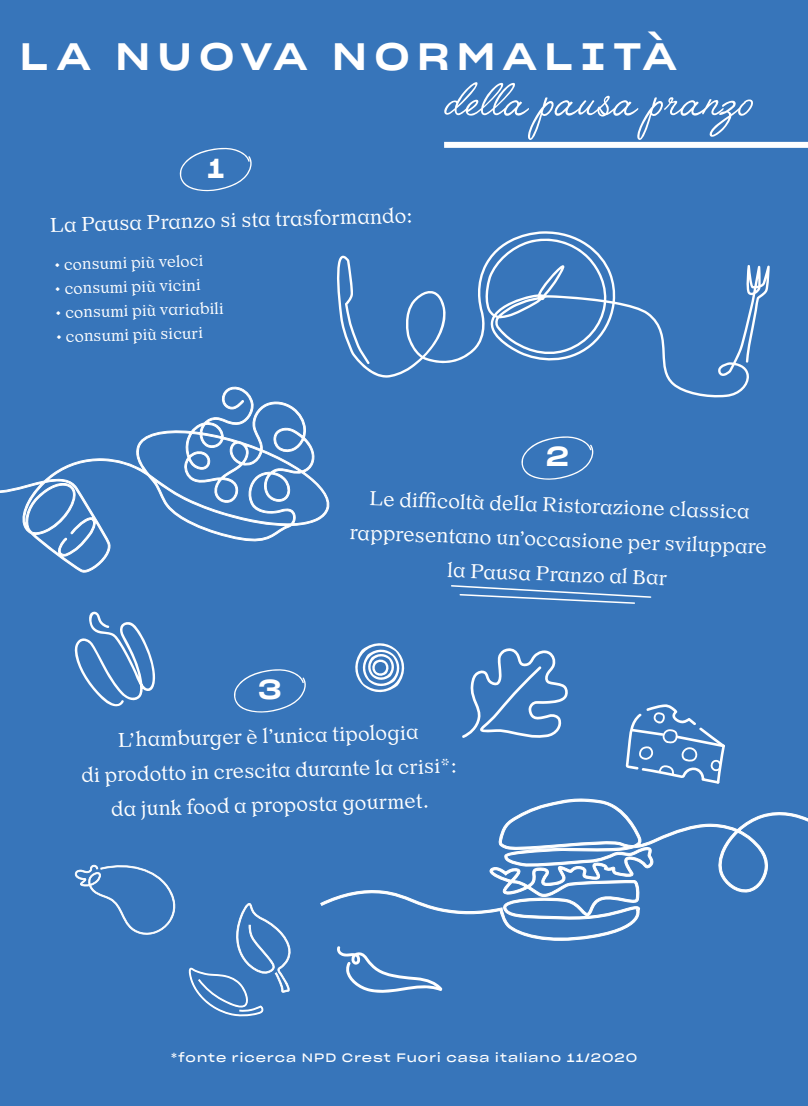
<style>
.page{position:relative;width:808px;height:1106px;background:#3775ba}
.page>*{position:absolute;margin:0;border:0;box-sizing:border-box;transform-origin:0 0}
.t1{font:64.5px "Angelface";color:#fff}
.t2{font:37.5px "Sharp Grotesk Medium 25";letter-spacing:.2em;color:#fff}
.t3{font:27px "Sharp Grotesk Medium 25";color:#fff}
.t4{font:300 21px/34.5px "Or Lemmen";color:#fff;text-align:center}
.t5{font:300 16.5px "Or Lemmen";color:#fff}
.t6{font:12px "Sharp Grotesk Book 25";letter-spacing:.09em;color:#fff}
</style>
<div class="page">
<div style="left:444px;top:142px;width:364px;height:6px;background:#fff"></div>
<svg style="left:336px;top:230px;width:434px;height:169px;background:#467fbf"></svg>
<svg style="left:450px;top:584px;width:202px;height:20px;background:#5288c3"></svg>
<svg style="left:178px;top:147px;width:76px;height:45px;background:#457ebe"></svg>
<svg style="left:520px;top:436px;width:75px;height:44px;background:#457fbf"></svg>
<svg style="left:232px;top:669px;width:76px;height:44px;background:#457fbf"></svg>
<svg style="left:320px;top:797px;width:488px;height:146px;background:#4981c0"></svg>
<svg style="left:462px;top:648px;width:106px;height:90px;background:#5388c3"></svg>
<svg style="left:0;top:386px;width:331px;height:187px;background:#4b83c1"></svg>
<svg style="left:74px;top:611px;width:81px;height:99px;background:#5288c3"></svg>
<svg style="left:342px;top:630px;width:76px;height:75px;background:#568ac4"></svg>
<svg style="left:626px;top:704px;width:100px;height:80px;background:#578bc5"></svg>
<svg style="left:188px;top:902px;width:104px;height:115px;background:#4a82c0"></svg>
<svg style="left:75px;top:861px;width:104px;height:75px;background:#4780bf"></svg>
<svg style="left:337px;top:946px;width:105px;height:47px;background:#5489c4"></svg>
<h2 class="t2" style="left:20px;top:22px;width:658px">LA NUOVA NORMALITÀ</h2>
<h1 class="t1" style="left:444px;top:64px;width:310px">della pausa pranzo</h1>
<p class="t3" style="left:207px;top:143px;width:19px">1</p>
<p class="t4" style="left:49px;top:209px;width:364px;rotate:-2deg">La Pausa Pranzo si sta trasformando:</p>
<p class="t5" style="left:54px;top:254px;width:151px;rotate:-1deg">• consumi più veloci</p>
<p class="t5" style="left:55px;top:278px;width:147px;rotate:-1deg">• consumi più vicini</p>
<p class="t5" style="left:55px;top:302px;width:170px;rotate:-1deg">• consumi più variabili</p>
<p class="t5" style="left:56px;top:326px;width:148px;rotate:-1deg">• consumi più sicuri</p>
<p class="t3" style="left:258px;top:664px;width:24px">3</p>
<p class="t3" style="left:546px;top:432px;width:25px">2</p>
<p class="t4" style="left:351px;top:480px;width:419px;rotate:2deg">Le diffi coltà della Ristorazione classica rappresentano un’occasione per sviluppare la Pausa Pranzo al Bar</p>
<p class="t4" style="left:80px;top:725px;width:377px;rotate:-2deg">L’hamburger è l’unica tipologia<br>di prodotto in crescita durante la crisi*: da junk food a proposta gourmet.</p>
<p class="t6" style="left:171px;top:1047px;width:468px">*fonte ricerca NPD Crest Fuori casa italiano 11/2020</p>
</div>
